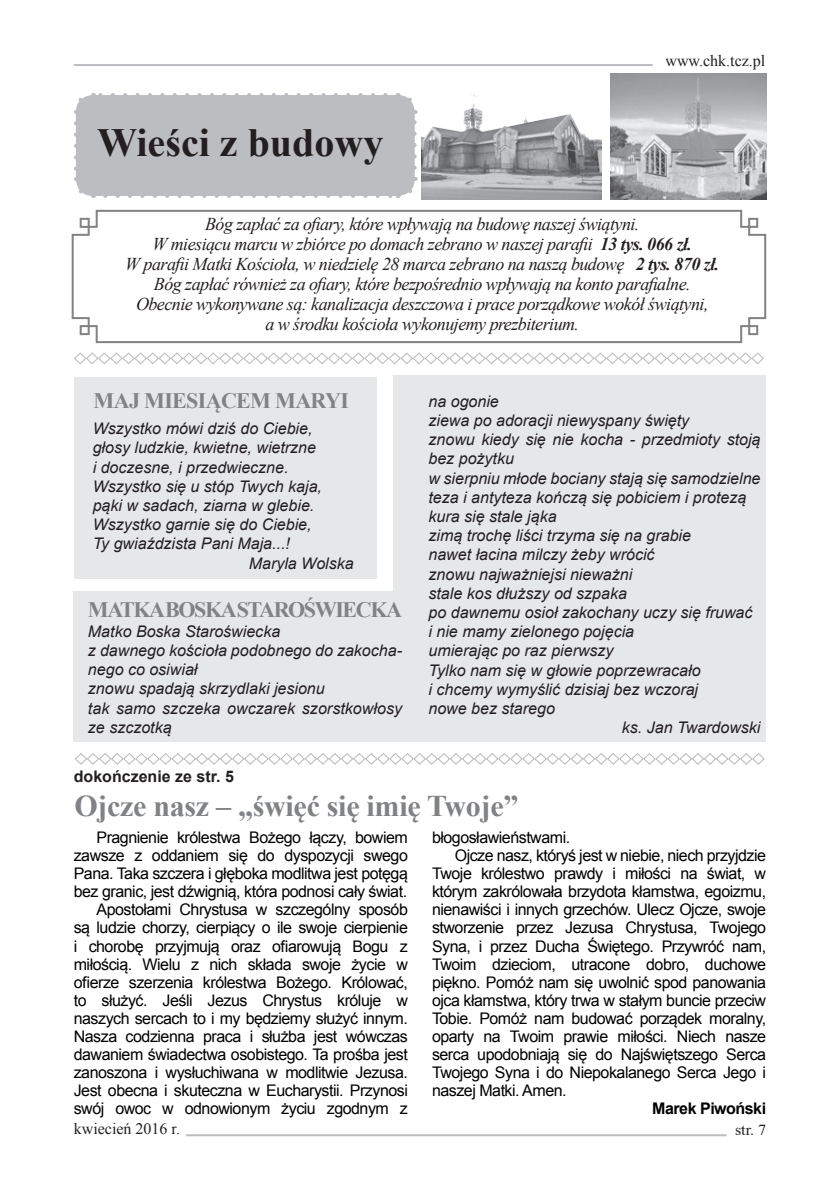
<style>
.page{position:relative;width:840px;height:1191px;background:#fff}
.page>*{position:absolute;margin:0;border:0;box-sizing:border-box;transform-origin:0 0}
.t1{font:700 40px "Times New Roman";color:#231f20}
.t2{font:700 30px "Times New Roman";letter-spacing:-.01em;color:#808285}
.t3{font:700 22px "Times New Roman";letter-spacing:-.03em;color:#808285}
.t4{font:italic 18px/20px "Times New Roman";letter-spacing:-.03em;color:#231f20;text-align:center}
.t5{font:16px/18px "Arial";letter-spacing:-.03em;color:#000002;text-align:right}
.t6{font:italic 16px/19.2px "Arial";color:#231f20}
.t7{font:16px "Times New Roman";color:#231f20}
.t8{font:700 16px "Arial";color:#231f20}
.t9{font:700 16px "Arial";letter-spacing:-.03em;color:#000002}
.t10{font:16px "Times New Roman PL";color:#231f20}
.s1{font-weight:700}
</style>
<div class="page">
<hr style="left:74px;top:64px;width:578px;height:2px;background:#bcbdc0">
<hr style="left:186px;top:1134px;width:540px;height:2px;background:#bcbdc0">
<div style="left:393px;top:376px;width:372px;height:366px;background:#e6e7e9"></div>
<div style="left:74px;top:591px;width:331px;height:151px;background:#e6e7e9"></div>
<div style="left:74px;top:377px;width:302px;height:201px;background:#e6e7e9"></div>
<div style="left:76px;top:95px;width:338px;height:101px;background:#bcbdc0;border-radius:17px"></div>
<svg style="left:105px;top:196px;width:286px;height:2px"></svg>
<svg style="left:74px;top:96px;width:12px;height:18px"></svg>
<svg style="left:74px;top:123px;width:20px;height:75px"></svg>
<svg style="left:404px;top:177px;width:14px;height:18px"></svg>
<svg style="left:397px;top:93px;width:19px;height:75px"></svg>
<svg style="left:93px;top:93px;width:292px;height:2px"></svg>
<svg style="left:71px;top:209px;width:695px;height:135px"></svg>
<svg style="left:74px;top:352px;width:690px;height:13px"></svg>
<img style="left:610px;top:74px;width:155px;height:125px">
<img style="left:421px;top:94px;width:180px;height:105px">
<svg style="left:75px;top:753px;width:690px;height:12px"></svg>
<h1 class="t1" style="left:97px;top:114px;width:287px">Wieści z budowy</h1>
<p class="t7" style="left:665px;top:50px;width:101px">www.chk.tcz.pl</p>
<p class="t4" style="left:125px;top:214px;width:595px">Bóg zapłać za ofiary, które wpływają na budowę naszej świątyni.<br>W miesiącu marcu w zbiórce po domach zebrano w naszej parafii <span class="s1">13 tys. 066 zł.<br></span>W parafii Matki Kościoła, w niedzielę 28 marca zebrano na naszą budowę <span class="s1">2 tys. 870 zł.<br></span>Bóg zapłać również za ofiary, które bezpośrednio wpływają na konto parafialne.<br>Obecnie wykonywane są: kanalizacja deszczowa i prace porządkowe wokół świątyni,<br>a w środku kościoła wykonujemy prezbiterium.</p>
<h3 class="t3" style="left:94px;top:385px;width:256px">MAJ MIESIĄCEM MARYI</h3>
<p class="t6" style="left:93px;top:419px;width:221px">Wszystko mówi dziś do Ciebie,</p>
<p class="t6" style="left:93px;top:438px;width:225px">głosy ludzkie, kwietne, wietrzne</p>
<p class="t6" style="left:93px;top:457px;width:197px">i doczesne, i przedwieczne.</p>
<p class="t6" style="left:93px;top:477px;width:231px">Wszystko się u stóp Twych kaja,</p>
<p class="t6" style="left:93px;top:496px;width:223px">pąki w sadach, ziarna w glebie.</p>
<p class="t6" style="left:93px;top:515px;width:220px">Wszystko garnie się do Ciebie,</p>
<p class="t6" style="left:93px;top:534px;width:199px">Ty gwiaździsta Pani Maja...!</p>
<p class="t6" style="left:248px;top:553px;width:106px">Maryla Wolska</p>
<h3 class="t3" style="left:88px;top:595px;width:35px">Matka</h3>
<h3 class="t3" style="left:165px;top:595px;width:29px">Boska</h3>
<h3 class="t3" style="left:236px;top:595px;width:26px">Staro</h3>
<h3 class="t3" style="left:304px;top:595px;width:27px">świecka</h3>
<p class="t6" style="left:88px;top:621px;width:315px">Matko Boska Staroświecka<br>z dawnego kościoła podobnego do zakocha&shy;nego co osiwiał<br>znowu spadają skrzydlaki jesionu<br>tak samo szczeka owczarek szorstkowłosy ze szczotką</p>
<p class="t8" style="left:74px;top:765px;width:162px">dokończenie ze str. 5</p>
<p class="t6" style="left:428px;top:392px;width:72px">na ogonie</p>
<p class="t6" style="left:428px;top:411px;width:262px">ziewa po adoracji niewyspany święty</p>
<p class="t6" style="left:428px;top:430px;width:333px">znowu kiedy się nie kocha - przedmioty stoją</p>
<p class="t6" style="left:428px;top:449px;width:87px">bez pożytku</p>
<p class="t6" style="left:428px;top:468px;width:333px">w sierpniu młode bociany stają się samodzielne</p>
<p class="t6" style="left:428px;top:488px;width:319px">teza i antyteza kończą się pobiciem i protezą</p>
<p class="t6" style="left:428px;top:507px;width:130px">kura się stale jąka</p>
<p class="t6" style="left:428px;top:526px;width:264px">zimą trochę liści trzyma się na grabie</p>
<p class="t6" style="left:428px;top:545px;width:227px">nawet łacina milczy żeby wrócić</p>
<p class="t6" style="left:428px;top:564px;width:205px">znowu najważniejsi nieważni</p>
<p class="t6" style="left:428px;top:584px;width:200px">stale kos dłuższy od szpaka</p>
<p class="t6" style="left:428px;top:603px;width:325px">po dawnemu osioł zakochany uczy się fruwać</p>
<p class="t6" style="left:428px;top:622px;width:207px">i nie mamy zielonego pojęcia</p>
<p class="t6" style="left:428px;top:641px;width:186px">umierając po raz pierwszy</p>
<p class="t6" style="left:428px;top:660px;width:273px">Tylko nam się w głowie poprzewracało</p>
<p class="t6" style="left:428px;top:680px;width:271px">i chcemy wymyślić dzisiaj bez wczoraj</p>
<p class="t6" style="left:428px;top:699px;width:128px">nowe bez starego</p>
<p class="t6" style="left:621px;top:718px;width:140px">ks. Jan Twardowski</p>
<h2 class="t2" style="left:74px;top:785px;width:445px">Ojcze nasz – „święć się imię Twoje”</h2>
<p class="t5" style="left:74px;top:829px;width:335px">Pragnienie królestwa Bożego łączy, bowiem zawsze z oddaniem się do dyspozycji swego Pana. Taka szczera i głęboka modlitwa jest potęgą bez granic, jest dźwignią, która podnosi cały świat.<br>Apostołami Chrystusa w szczególny sposób<br>są ludzie chorzy, cierpiący o ile swoje cierpienie i chorobę przyjmują oraz ofiarowują Bogu z miłością. Wielu z nich składa swoje życie w ofierze szerzenia królestwa Bożego. Królować, to służyć. Jeśli Jezus Chrystus króluje w naszych sercach to i my będziemy służyć innym.<br>Nasza codzienna praca i służba jest wówczas dawaniem świadectwa osobistego. Ta prośba jest zanoszona i wysłuchiwana w modlitwie Jezusa.<br>Jest obecna i skuteczna w Eucharystii. Przynosi swój owoc w odnowionym życiu zgodnym z</p>
<p class="t5" style="left:432px;top:829px;width:140px">błogosławieństwami.</p>
<p class="t5" style="left:454px;top:847px;width:313px">Ojcze nasz, któryś jest w niebie, niech przyjdzie</p>
<p class="t5" style="left:432px;top:865px;width:335px">Twoje królestwo prawdy i miłości na świat, w</p>
<p class="t5" style="left:432px;top:883px;width:335px">którym zakrólowała brzydota kłamstwa, egoizmu,</p>
<p class="t5" style="left:432px;top:901px;width:335px">nienawiści i innych grzechów. Ulecz Ojcze, swoje</p>
<p class="t5" style="left:432px;top:919px;width:335px">stworzenie przez Jezusa Chrystusa, Twojego</p>
<p class="t5" style="left:432px;top:937px;width:335px">Syna, i przez Ducha Świętego. Przywróć nam,</p>
<p class="t5" style="left:432px;top:955px;width:335px">Twoim dzieciom, utracone dobro, duchowe</p>
<p class="t5" style="left:432px;top:973px;width:335px">piękno. Pomóż nam się uwolnić spod panowania</p>
<p class="t5" style="left:432px;top:991px;width:335px">ojca kłamstwa, który trwa w stałym buncie przeciw</p>
<p class="t5" style="left:432px;top:1009px;width:335px">Tobie. Pomóż nam budować porządek moralny,</p>
<p class="t5" style="left:432px;top:1027px;width:335px">oparty na Twoim prawie miłości. Niech nasze</p>
<p class="t5" style="left:432px;top:1045px;width:335px">serca upodobniają się do Najświętszego Serca</p>
<p class="t5" style="left:432px;top:1063px;width:335px">Twojego Syna i do Niepokalanego Serca Jego i</p>
<p class="t5" style="left:432px;top:1081px;width:136px">naszej Matki. Amen.</p>
<p class="t9" style="left:652px;top:1097px;width:115px">Marek Piwoński</p>
<p class="t7" style="left:74px;top:1118px;width:108px">kwiecień 2016 r.</p>
<p class="t10" style="left:734px;top:1120px;width:33px">str. 7</p>
</div>
